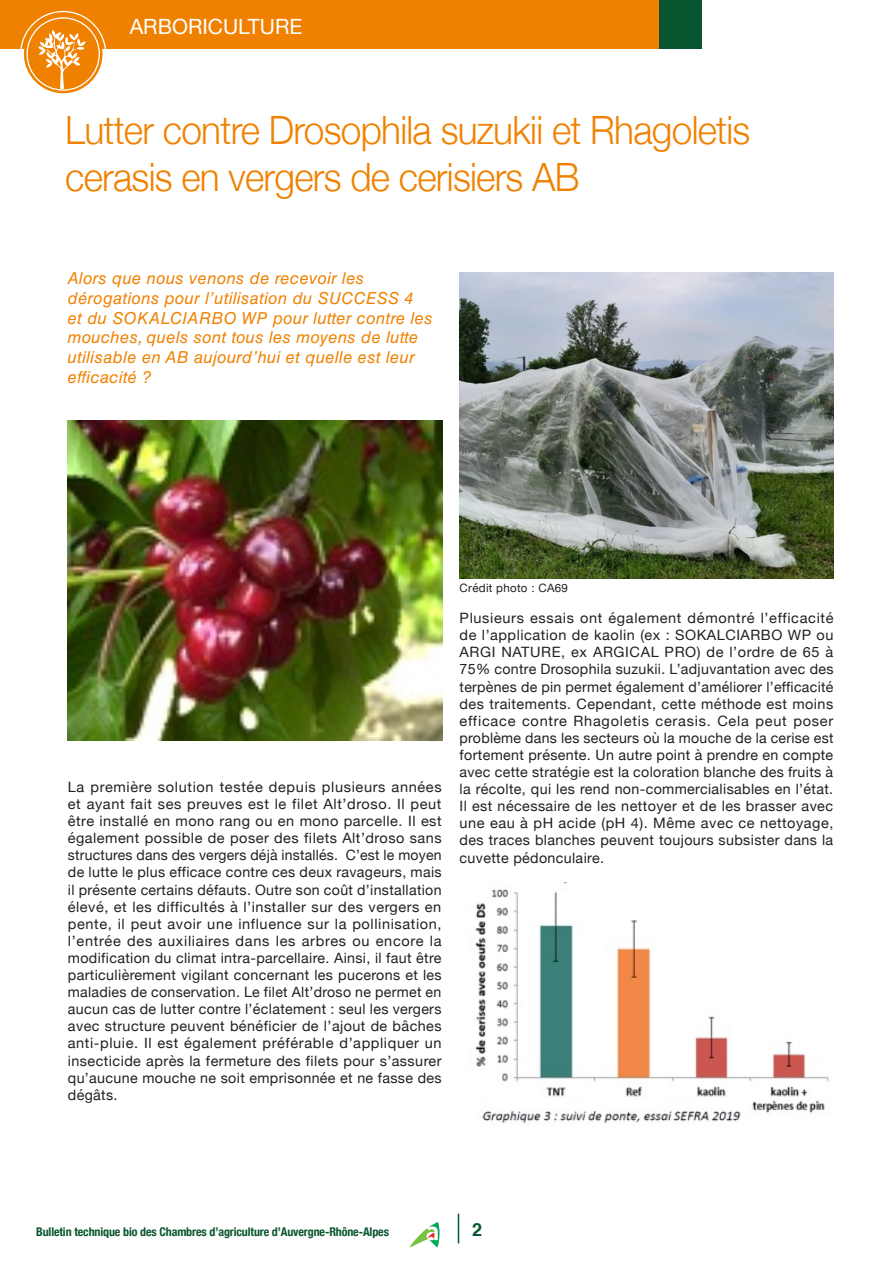
<style>
.page{position:relative;width:893px;height:1263px;background:#fff}
.page>*{position:absolute;margin:0;border:0;box-sizing:border-box;transform-origin:0 0}
.t1{font:300 39px/46.8px "Helvetica Neue";letter-spacing:-.02em;color:#f08100;scale:.95 1}
.t2{font:21px "Helvetica Neue";color:#fff}
.t3{font:700 18px "Helvetica";color:#085530}
.t4{font:italic 16.5px/19.8px "Helvetica LT Std";letter-spacing:.025em;color:#f08100}
.t5{font:14.25px/17.1px "Helvetica Neue";letter-spacing:.025em;color:#231f20;text-align:justify}
.t6{font:700 condensed 12px "Helvetica Neue";letter-spacing:-.01em;color:#085530}
.t7{font:11.55px "Helvetica Neue";letter-spacing:.025em;color:#231f20}
</style>
<div class="page">
<div style="left:0;top:0;width:702px;height:48px;background:#085530"></div>
<div style="left:0;top:0;width:659px;height:48px;background:#f08100"></div>
<svg style="left:410px;top:1222px;width:30px;height:25px"></svg>
<svg style="left:458px;top:1214px;width:1px;height:29px"></svg>
<svg style="left:24px;top:15px;width:78px;height:78px"></svg>
<div style="left:26px;top:17px;width:74px;height:74px;border:1px solid #fff;border-radius:50%"></div>
<svg style="left:38px;top:30px;width:48px;height:59px"></svg>
<img style="left:68px;top:420px;width:374px;height:321px">
<img style="left:460px;top:272px;width:374px;height:306px">
<img style="left:475px;top:882px;width:354px;height:242px">
<h2 class="t2" style="left:130px;top:12px;width:174px">ARBORICULTURE</h2>
<p class="t1" style="left:65px;top:104px;width:723px">Lutter contre Drosophila suzukii et Rhagoletis cerasis en vergers de cerisiers AB</p>
<p class="t4" style="left:68px;top:268px;width:366px">Alors que nous venons de recevoir les dérogations pour l’utilisation du SUCCESS 4<br>et du SOKALCIARBO WP pour lutter contre les mouches, quels sont tous les moyens de lutte utilisable en AB aujourd’hui et quelle est leur efficacité ?</p>
<p class="t5" style="left:68px;top:779px;width:375px">La première solution testée depuis plusieurs années et ayant fait ses preuves est le filet Alt’droso. Il peut être installé en mono rang ou en mono parcelle. Il est également possible de poser des filets Alt’droso sans structures dans des vergers déjà installés. C’est le moyen de lutte le plus efficace contre ces deux ravageurs, mais il présente certains défauts. Outre son coût d’installation élevé, et les difficultés à l’installer sur des vergers en pente, il peut avoir une influence sur la pollinisation, l’entrée des auxiliaires dans les arbres ou encore la modification du climat intra-parcellaire. Ainsi, il faut être particulièrement vigilant concernant les pucerons et les maladies de conservation. Le filet Alt’droso ne permet en aucun cas de lutter contre l’éclatement : seul les vergers avec structure peuvent bénéficier de l’ajout de bâches anti-pluie. Il est également préférable d’appliquer un insecticide après la fermeture des filets pour s’assurer qu’aucune mouche ne soit emprisonnée et ne fasse des dégâts.</p>
<p class="t7" style="left:460px;top:580px;width:110px">Crédit photo : CA69</p>
<p class="t5" style="left:460px;top:610px;width:375px">Plusieurs essais ont également démontré l’efficacité de l’application de kaolin (ex : SOKALCIARBO WP ou ARGI NATURE, ex ARGICAL PRO) de l’ordre de 65 à 75% contre Drosophila suzukii. L’adjuvantation avec des terpènes de pin permet également d’améliorer l’efficacité des traitements. Cependant, cette méthode est moins efficace contre Rhagoletis cerasis. Cela peut poser problème dans les secteurs où la mouche de la cerise est fortement présente. Un autre point à prendre en compte avec cette stratégie est la coloration blanche des fruits à la récolte, qui les rend non-commercialisables en l’état.<br>Il est nécessaire de les nettoyer et de les brasser avec une eau à pH acide (pH 4). Même avec ce nettoyage, des traces blanches peuvent toujours subsister dans la cuvette pédonculaire.</p>
<p class="t6" style="left:36px;top:1222px;width:354px">Bulletin technique bio des Chambres d’agriculture d’Auvergne-Rhône-Alpes</p>
<p class="t3" style="left:472px;top:1215px;width:12px">2</p>
</div>
